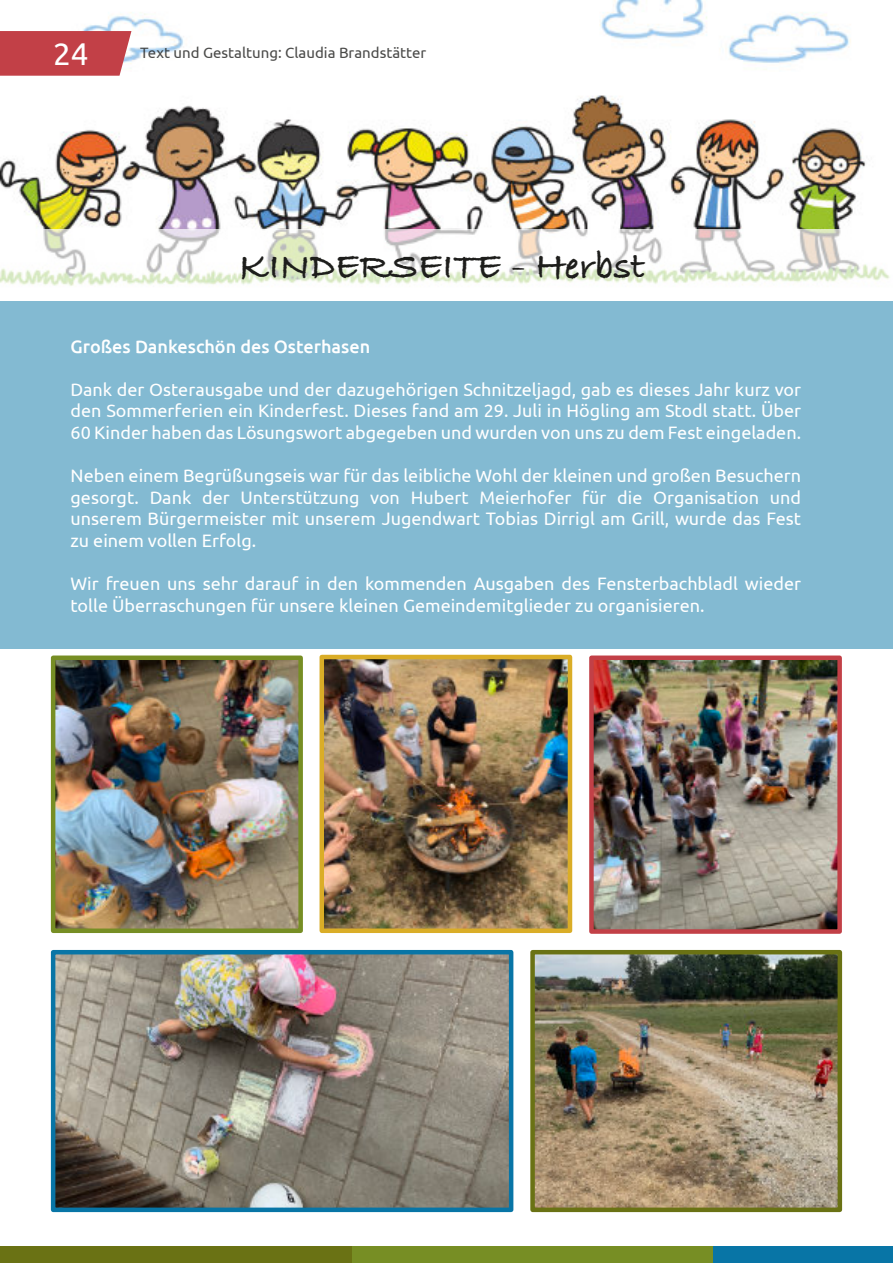
<style>
.page{position:relative;width:893px;height:1263px;background:#fff}
.page>*{position:absolute;margin:0;border:0;box-sizing:border-box;transform-origin:0 0}
.t1{font:700 39px "Bradley Hand ITCTT";color:#1d1d1b}
.t2{font:31.5px "Ubuntu";color:#fff}
.t3{font:18px/21.6px "Ubuntu";color:#fff;text-align:justify}
.t4{font:500 18px "Ubuntu";color:#fff}
.t5{font:15px "Ubuntu";color:rgb(29 29 27/.8)}
</style>
<div class="page">
<img style="left:0;top:0;width:866px;height:229px">
<div style="left:0;top:301px;width:893px;height:348px;background:#83bad2"></div>
<div style="left:0;top:229px;width:893px;height:71px;background:#fff;opacity:.7"></div>
<img style="left:56px;top:660px;width:242px;height:268px">
<div style="left:51px;top:655px;width:252px;height:278px;border:4px solid #778e24"></div>
<img style="left:594px;top:660px;width:243px;height:269px">
<div style="left:589px;top:655px;width:253px;height:279px;border:4px solid #c24047"></div>
<img style="left:56px;top:955px;width:452px;height:252px">
<div style="left:51px;top:950px;width:462px;height:262px;border:4px solid #0875a6"></div>
<img style="left:325px;top:660px;width:242px;height:268px">
<div style="left:320px;top:655px;width:252px;height:278px;border:4px solid #daad27"></div>
<img style="left:535px;top:955px;width:302px;height:252px">
<div style="left:530px;top:950px;width:312px;height:262px;border:4px solid #6a7214"></div>
<div style="left:0;top:31px;width:131px;height:45px;background:#c24047"></div>
<div style="left:713px;top:1246px;width:180px;height:17px;background:#0875a6"></div>
<div style="left:352px;top:1246px;width:361px;height:17px;background:#778e24"></div>
<div style="left:0;top:1246px;width:352px;height:17px;background:#6a7214"></div>
<h2 class="t2" style="left:53px;top:41px;width:37px">24</h2>
<p class="t5" style="left:140px;top:47px;width:288px">Text und Gestaltung: Claudia Brandstätter</p>
<h1 class="t1" style="left:239px;top:244px;width:407px">KINDERSEITE - Herbst</h1>
<p class="t4" style="left:71px;top:339px;width:301px">Großes Dankeschön des Osterhasen</p>
<p class="t3" style="left:71px;top:380px;width:732px">Dank der Osterausgabe und der dazugehörigen Schnitzeljagd, gab es dieses Jahr kurz vor den Sommerferien ein Kinderfest. Dieses fand am 29. Juli in Högling am Stodl statt. Über 60 Kinder haben das Lösungswort abgegeben und wurden von uns zu dem Fest eingeladen.</p>
<p class="t3" style="left:71px;top:466px;width:732px">Neben einem Begrüßungseis war für das leibliche Wohl der kleinen und großen Besuchern gesorgt. Dank der Unterstützung von Hubert Meierhofer für die Organisation und unserem Bürgermeister mit unserem Jugendwart Tobias Dirrigl am Grill, wurde das Fest zu einem vollen Erfolg.</p>
<p class="t3" style="left:71px;top:574px;width:732px">Wir freuen uns sehr darauf in den kommenden Ausgaben des Fensterbachbladl wieder tolle Überraschungen für unsere kleinen Gemeindemitglieder zu organisieren.</p>
</div>
